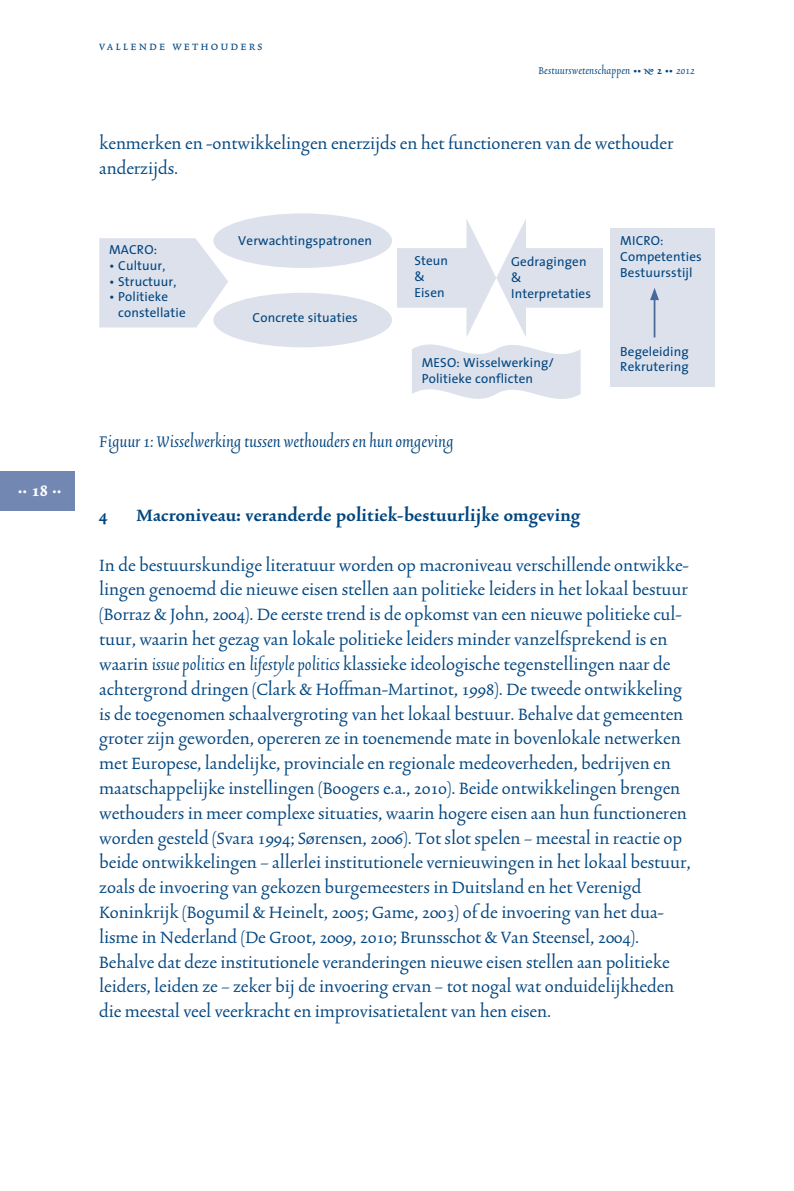
<style>
.page{position:relative;width:794px;height:1191px;background:#fff}
.page>*{position:absolute;margin:0;border:0;box-sizing:border-box;transform-origin:0 0}
.t1{font:19.25px/24.8px "Trinite No 3 Rom Wid";color:#01457f}
.t2{font:19.25px "Trinite No 3 Bol";letter-spacing:.015em;color:#01457f}
.t3{font:italic 19.25px "Trinite No 3 Rom Wid";color:#01457f}
.t4{font:19.25px "Trinite No 3 Bol";color:#fff}
.t5{font:14px "Trinite No 3 Rom Wid Exp";letter-spacing:.15em;color:#01457f}
.t6{font:13.12px/15.8px "The Sans";letter-spacing:.01em;color:#01457f}
.t7{font:italic 12.25px "Trinite No 3 Rom Wid";letter-spacing:.015em;color:#01457f}
.s1{font-family:"Trinite No 3 Bol";font-style:normal;font-size:17.5px}
.s2{font-family:"Trinite No 3 Bol Pi";font-style:normal;font-size:8.75px}
.s3{font-family:"Trinite No 3 Bol";font-style:normal}
.s4{font-style:italic}
</style>
<div class="page">
<div style="left:0;top:471px;width:74px;height:40px;background:#7287b1"></div>
<svg style="left:99px;top:238px;width:129px;height:89px"></svg>
<div style="left:213px;top:213px;width:179px;height:55px;background:#dce1ec;border-radius:50%"></div>
<div style="left:213px;top:293px;width:179px;height:54px;background:#dce1ec;border-radius:50%"></div>
<div style="left:610px;top:228px;width:104px;height:159px;background:#dce1ec"></div>
<svg style="left:397px;top:219px;width:206px;height:180px"></svg>
<hr style="left:653px;top:297px;width:2px;height:40px;background:#47689b">
<svg style="left:650px;top:288px;width:9px;height:12px"></svg>
<p class="t4" style="left:18px;top:481px;width:44px">•• 18 ••</p>
<p class="t5" style="left:99px;top:37px;width:165px">vallende wethouders</p>
<p class="t7" style="left:538px;top:65px;width:158px">Bestuurswetenschappen <span class="s1">••</span> <span class="s2">&gt;</span> <span class="s3">2</span> <span class="s1">••</span> 2012</p>
<p class="t1" style="left:99px;top:132px;width:575px">kenmerken en -ontwikkelingen enerzijds en het functioneren van de wethouder anderzijds.</p>
<p class="t6" style="left:109px;top:243px;width:49px">MACRO:</p>
<p class="t6" style="left:109px;top:259px;width:58px">• Cultuur,</p>
<p class="t6" style="left:109px;top:274px;width:69px">• Structuur,</p>
<p class="t6" style="left:118px;top:290px;width:69px;text-indent:-9px">• Politieke constellatie</p>
<p class="t6" style="left:238px;top:234px;width:135px">Verwachtingspatronen</p>
<p class="t6" style="left:253px;top:311px;width:107px">Concrete situaties</p>
<p class="t6" style="left:414px;top:254px;width:35px">Steun &amp;<br>Eisen</p>
<p class="t6" style="left:511px;top:255px;width:81px">Gedragingen &amp;<br>Interpretaties</p>
<p class="t6" style="left:422px;top:356px;width:134px">MESO: Wisselwerking/<br>Politieke conflicten</p>
<p class="t3" style="left:99px;top:431px;width:356px">Figuur 1: Wisselwerking tussen wethouders en hun omgeving</p>
<p class="t6" style="left:620px;top:234px;width:83px">MICRO:<br>Competenties<br>Bestuursstijl</p>
<p class="t6" style="left:620px;top:344px;width:70px">Begeleiding<br>Rekrutering</p>
<p class="t2" style="left:99px;top:506px;width:10px">4</p>
<p class="t2" style="left:136px;top:506px;width:445px">Macroniveau: veranderde politiek-bestuurlijke omgeving</p>
<p class="t1" style="left:99px;top:554px;width:593px">In de bestuurskundige literatuur worden op macroniveau verschillende ontwikke&shy;lingen genoemd die nieuwe eisen stellen aan politieke leiders in het lokaal bestuur (Borraz &amp; John, 2004). De eerste trend is de opkomst van een nieuwe politieke cul&shy;tuur, waarin het gezag van lokale politieke leiders minder vanzelfsprekend is en waarin <span class="s4">issue politics</span> en <span class="s4">lifestyle politics</span> klassieke ideologische tegenstellingen naar de achtergrond dringen (Clark &amp; Hoffman-Martinot, 1998). De tweede ontwikkeling is de toegenomen schaalvergroting van het lokaal bestuur. Behalve dat gemeenten groter zijn geworden, opereren ze in toenemende mate in bovenlokale netwerken met Europese, landelijke, provinciale en regionale medeoverheden, bedrijven en maatschappelijke instellingen (Boogers e.a., 2010). Beide ontwikkelingen brengen wethouders in meer complexe situaties, waarin hogere eisen aan hun functioneren worden gesteld (Svara 1994; Sørensen, 2006). Tot slot spelen – meestal in reactie op beide ontwikkelingen – allerlei institutionele vernieuwingen in het lokaal bestuur, zoals de invoering van gekozen burgemeesters in Duitsland en het Verenigd Koninkrijk (Bogumil &amp; Heinelt, 2005; Game, 2003) of de invoering van het dua&shy;lisme in Nederland (De Groot, 2009, 2010; Brunsschot &amp; Van Steensel, 2004).<br>Behalve dat deze institutionele veranderingen nieuwe eisen stellen aan politieke leiders, leiden ze – zeker bij de invoering ervan – tot nogal wat onduidelijkheden die meestal veel veerkracht en improvisatietalent van hen eisen.</p>
</div>
